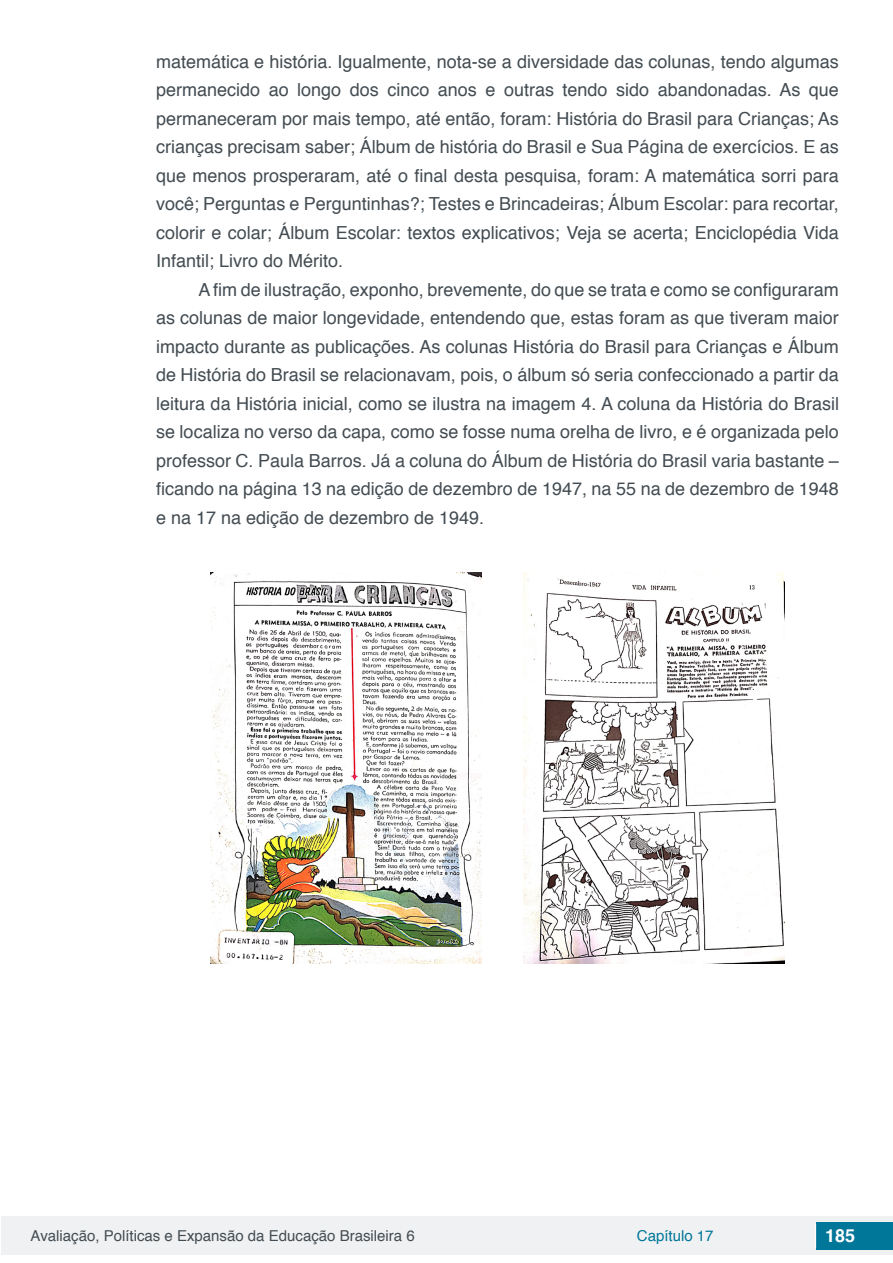
<style>
.page{position:relative;width:893px;height:1263px;background:#fff}
.page>*{position:absolute;margin:0;border:0;box-sizing:border-box;transform-origin:0 0}
.txt{font:18px/28.5px "Helvetica";color:#434c52;text-align:justify}
.t1{font:700 18px "Helvetica";color:#fff}
.t2{font:15px "Helvetica";color:#434c52}
.t3{font:15px "Helvetica";color:#007699}
</style>
<div class="page">
<div style="left:1px;top:1216px;width:891px;height:38px;background:#f0f1f2"></div>
<div style="left:816px;top:1222px;width:77px;height:27px;background:#007699"></div>
<svg style="left:815px;top:1224px;width:1px;height:24px"></svg>
<img style="left:211px;top:572px;width:271px;height:392px">
<img style="left:523px;top:572px;width:261px;height:392px">
<p class="txt" style="left:156px;top:47px;width:684px">matemática e história. Igualmente, nota-se a diversidade das colunas, tendo algumas permanecido ao longo dos cinco anos e outras tendo sido abandonadas. As que permaneceram por mais tempo, até então, foram: História do Brasil para Crianças; As crianças precisam saber; Álbum de história do Brasil e Sua Página de exercícios. E as que menos prosperaram, até o final desta pesquisa, foram: A matemática sorri para você; Perguntas e Perguntinhas?; Testes e Brincadeiras; Álbum Escolar: para recortar, colorir e colar; Álbum Escolar: textos explicativos; Veja se acerta; Enciclopédia Vida Infantil; Livro do Mérito.</p>
<p class="txt" style="left:156px;top:275px;width:684px;text-indent:43px">A fim de ilustração, exponho, brevemente, do que se trata e como se configuraram as colunas de maior longevidade, entendendo que, estas foram as que tiveram maior impacto durante as publicações. As colunas História do Brasil para Crianças e Álbum de História do Brasil se relacionavam, pois, o álbum só seria confeccionado a partir da leitura da História inicial, como se ilustra na imagem 4. A coluna da História do Brasil se localiza no verso da capa, como se fosse numa orelha de livro, e é organizada pelo professor C. Paula Barros. Já a coluna do Álbum de História do Brasil varia bastante – ficando na página 13 na edição de dezembro de 1947, na 55 na de dezembro de 1948 e na 17 na edição de dezembro de 1949.</p>
<p class="t2" style="left:31px;top:1224px;width:386px">Avaliação, Políticas e Expansão da Educação Brasileira 6</p>
<p class="t3" style="left:637px;top:1224px;width:78px">Capítulo 17</p>
<p class="t1" style="left:825px;top:1221px;width:32px">185</p>
</div>
